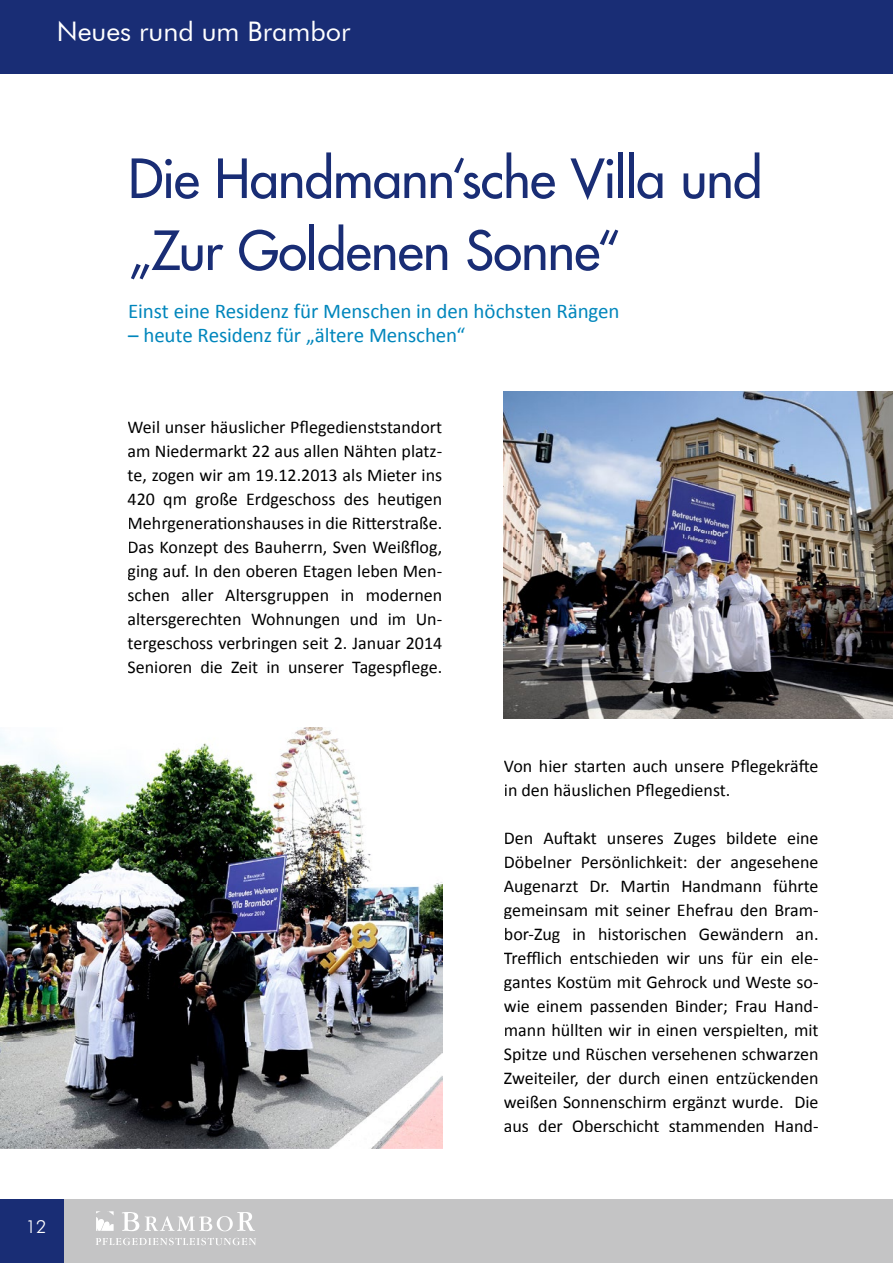
<style>
.page{position:relative;width:893px;height:1263px;background:#fff}
.page>*{position:absolute;margin:0;border:0;box-sizing:border-box;transform-origin:0 0}
.t1{font:52.5px/72px "Futura LT";letter-spacing:-.015em;color:#192d75}
.t2{font:27px "Futura BT";color:#fff}
.t3{font:21px "Calibri";letter-spacing:-.01em;color:#0086bc}
.t4{font:18px/24px "Calibri";color:#000;text-align:justify}
.t5{font:300 18px "Futura BT";color:#fff}
</style>
<div class="page">
<div style="left:0;top:0;width:893px;height:73px;background:#192d75"></div>
<hr style="left:0;top:72px;width:893px;height:2px;background:#192d75">
<div style="left:0;top:1199px;width:893px;height:64px;background:#c4c4c5"></div>
<svg style="left:122px;top:1212px;width:133px;height:19px"></svg>
<svg style="left:96px;top:1238px;width:160px;height:7px"></svg>
<svg style="left:96px;top:1211px;width:18px;height:20px"></svg>
<div style="left:0;top:1199px;width:64px;height:64px;background:#192d75"></div>
<img style="left:504px;top:392px;width:389px;height:327px">
<img style="left:0;top:727px;width:442px;height:421px">
<h2 class="t2" style="left:57px;top:15px;width:295px">Neues rund um Brambor</h2>
<p class="t5" style="left:26px;top:1216px;width:22px">12</p>
<h1 class="t1" style="left:128px;top:142px;width:635px">Die Handmann‘sche Villa und „Zur Goldenen Sonne“</h1>
<p class="t3" style="left:128px;top:296px;width:493px">Einst eine Residenz für Menschen in den höchsten Rängen</p>
<p class="t3" style="left:128px;top:320px;width:339px">– heute Residenz für „ältere Menschen“</p>
<p class="t4" style="left:128px;top:414px;width:316px">Weil unser häuslicher Pflegedienststandort am Niedermarkt 22 aus allen Nähten platz&shy;te, zogen wir am 19.12.2013 als Mieter ins 420 qm große Erdgeschoss des heutigen Mehrgenerationshauses in die Ritterstraße.<br>Das Konzept des Bauherrn, Sven Weißflog, ging auf. In den oberen Etagen leben Men&shy;schen aller Altersgruppen in modernen altersgerechten Wohnungen und im Un&shy;tergeschoss verbringen seit 2. Januar 2014<br>Senioren die Zeit in unserer Tagespflege.</p>
<p class="t4" style="left:504px;top:753px;width:316px">Von hier starten auch unsere Pflegekräfte in den häuslichen Pflegedienst.</p>
<p class="t4" style="left:504px;top:825px;width:316px">Den Auftakt unseres Zuges bildete eine Döbelner Persönlichkeit: der angesehene Augenarzt Dr. Martin Handmann führte gemeinsam mit seiner Ehefrau den Bram&shy;bor-Zug in historischen Gewändern an.<br>Trefflich entschieden wir uns für ein ele&shy;gantes Kostüm mit Gehrock und Weste so&shy;wie einem passenden Binder; Frau Hand&shy;mann hüllten wir in einen verspielten, mit Spitze und Rüschen versehenen schwarzen Zweiteiler, der durch einen entzückenden weißen Sonnenschirm ergänzt wurde. Die aus der Oberschicht stammenden Hand-</p>
</div>
